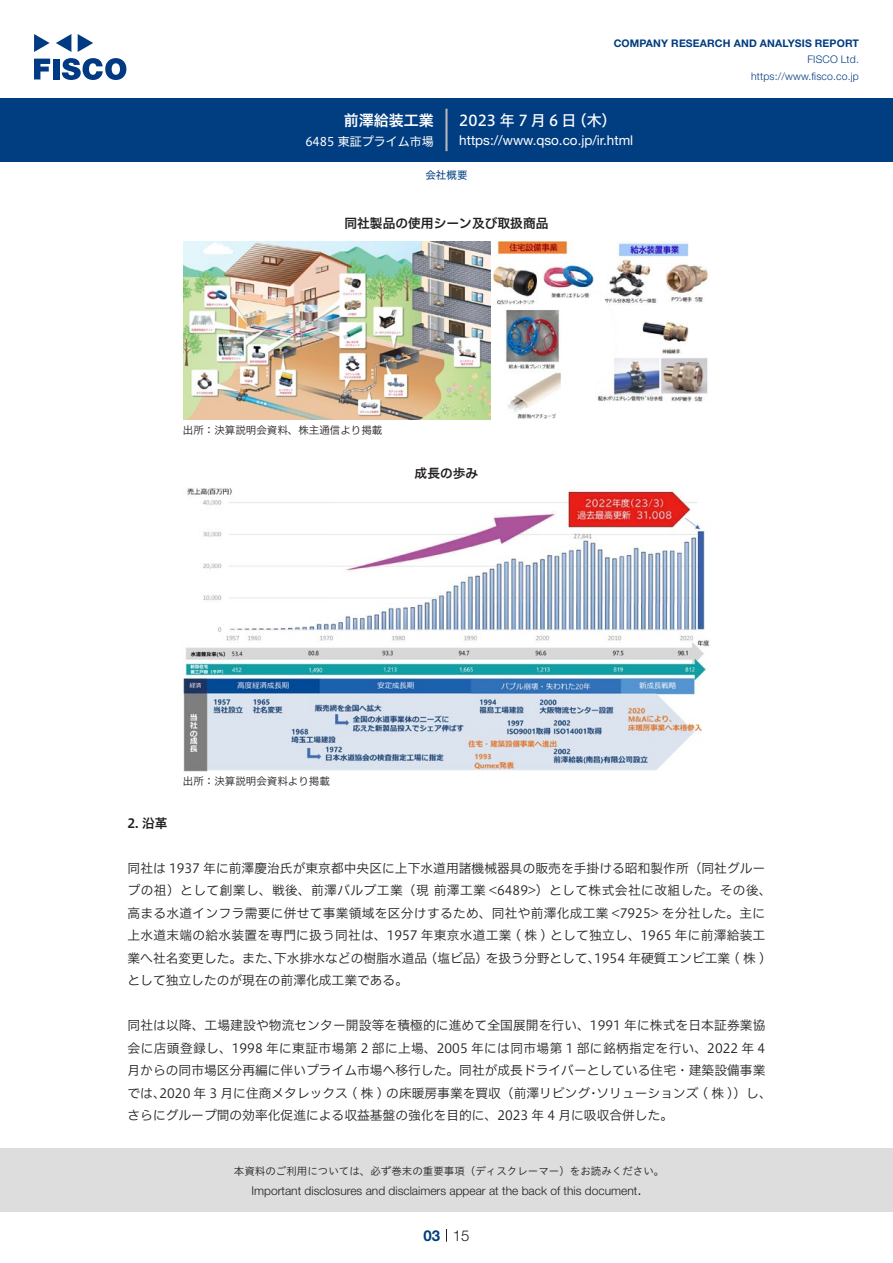
<style>
.page{position:relative;width:893px;height:1263px;background:#fff}
.page>*{position:absolute;margin:0;border:0;box-sizing:border-box;transform-origin:0 0}
.t1{font:15px "Hiragino UD Sans F Std N W5";letter-spacing:.215em;color:#fff}
.t2{font:15px "Hiragino UD Sans F Std N W6";color:#fff}
.t3{font:300 15px "Helvetica Neue LT Std";color:#231f20}
.t4{font:700 15px "Helvetica Neue LT Std";color:#003d81}
.t5{font:13.5px "Helvetica Neue LT Std";color:#fff}
.t6{font:12.75px/22.5px "Hiragino UD Sans F Std N W3";color:#231f20}
.t7{font:12.75px "Hiragino UD Sans F Std N W3";letter-spacing:.02em;color:#231f20}
.t8{font:12.75px "Hiragino UD Sans F Std N W3";letter-spacing:.03em;color:#231f20}
.t9{font:12.75px "Hiragino UD Sans F Std N W3";letter-spacing:.035em;color:#231f20}
.t10{font:12.75px "Hiragino UD Sans F Std N W6";color:#231f20}
.t11{font:300 12px "Helvetica Neue LT Std";color:#231f20}
.t12{font:12px "Hiragino UD Sans F Std N W4";color:#fff}
.t13{font:10.5px "Hiragino UD Sans Std W3";color:#231f20}
.t14{font:10.5px "Hiragino UD Sans F Std N W3";color:#231f20}
.t15{font:700 10.5px "Helvetica Neue LT Std";letter-spacing:.015em;color:#003d81}
.t16{font:300 10.5px/16.5px "Helvetica Neue LT Std";letter-spacing:.015em;color:#003d81;text-align:right}
.t17{font:10.5px "Hiragino UD Sans F Std N W4";color:#003d81}
</style>
<div class="page">
<div style="left:0;top:1148px;width:893px;height:64px;background:#ddd"></div>
<svg style="left:34px;top:59px;width:16px;height:20px"></svg>
<div style="left:53px;top:59px;width:6px;height:20px;background:#003a83"></div>
<svg style="left:62px;top:58px;width:64px;height:22px"></svg>
<svg style="left:34px;top:34px;width:16px;height:18px"></svg>
<svg style="left:78px;top:34px;width:15px;height:18px"></svg>
<svg style="left:56px;top:34px;width:15px;height:18px"></svg>
<div style="left:0;top:98px;width:893px;height:64px;background:#003d81"></div>
<hr style="left:445px;top:109px;width:3px;height:42px;background:#b5b5b6">
<svg style="left:446px;top:1229px;width:1px;height:13px"></svg>
<img style="left:492px;top:241px;width:102px;height:178px">
<img style="left:599px;top:241px;width:110px;height:161px">
<div style="left:581px;top:299px;width:34px;height:83px;background:#fff;border-radius:50%"></div>
<svg style="left:561px;top:396px;width:45px;height:23px"></svg>
<div style="left:581px;top:293px;width:31px;height:89px;background:#fff;border-radius:50%"></div>
<div style="left:572px;top:302px;width:28px;height:96px;background:#fff;border-radius:50%"></div>
<img style="left:184px;top:241px;width:306px;height:179px">
<img style="left:183px;top:488px;width:527px;height:283px">
<p class="t2" style="left:344px;top:109px;width:92px">前澤給装工業</p>
<p class="t12" style="left:305px;top:132px;width:130px">6485 東証プライム市場</p>
<p class="t15" style="left:614px;top:37px;width:247px">COMPANY RESEARCH AND ANALYSIS REPORT</p>
<p class="t16" style="left:751px;top:51px;width:109px">FISCO Ltd. https://www.fisco.co j p.</p>
<p class="t1" style="left:459px;top:109px;width:119px">2023年7月6日</p>
<p class="t1" style="left:572px;top:109px;width:46px">（木(</p>
<p class="t5" style="left:459px;top:132px;width:175px">https://www.qso.co j p. .i r/ html</p>
<p class="t17" style="left:425px;top:167px;width:43px">会社概要</p>
<p class="t10" style="left:344px;top:214px;width:206px">同社製品の使用シーン及び取扱商品</p>
<p class="t14" style="left:183px;top:423px;width:201px">出所：決算説明会資料、株主通信より掲載</p>
<p class="t10" style="left:415px;top:463px;width:65px">成長の歩み</p>
<p class="t14" style="left:183px;top:773px;width:148px">出所：決算説明会資料より掲載</p>
<p class="t10" style="left:128px;top:813px;width:42px">2. 沿革</p>
<p class="t6" style="left:128px;top:856px;width:639px">同社は 1937 年に前澤慶治氏が東京都中央区に上下水道用諸機械器具の販売を手掛ける昭和製作所（同社グルー</p>
<p class="t9" style="left:128px;top:881px;width:646px">プの祖）として創業し、戦後、前澤バルブ工業（現前澤工業 &lt;6489&gt;）として株式会社に改組した。その後、</p>
<p class="t7" style="left:128px;top:903px;width:639px">高まる水道インフラ需要に併せて事業領域を区分けするため、同社や前澤化成工業 &lt;7925&gt; を分社した。主に</p>
<p class="t7" style="left:128px;top:926px;width:639px">上水道末端の給水装置を専門に扱う同社は、1957 年東京水道工業 ( 株 ) として独立し、1965 年に前澤給装工</p>
<p class="t6" style="left:594px;top:946px;width:173px">1954 年硬質エンビ工業 ( 株 (</p>
<p class="t6" style="left:425px;top:946px;width:65px">（塩ビ品）</p>
<p class="t6" style="left:274px;top:946px;width:154px">下水排水などの樹脂水道品</p>
<p class="t6" style="left:128px;top:946px;width:282px">業へ社名変更した。また、<br>として独立したのが現在の前澤化成工業である。</p>
<p class="t6" style="left:128px;top:1013px;width:639px">同社は以降、工場建設や物流センター開設等を積極的に進めて全国展開を行い、1991 年に株式を日本証券業協</p>
<p class="t8" style="left:128px;top:1038px;width:639px">会に店頭登録し、1998 年に東証市場第 2 部に上場、2005 年には同市場第 1 部に銘柄指定を行い、2022 年 4</p>
<p class="t6" style="left:128px;top:1058px;width:639px">月からの同市場区分再編に伴いプライム市場へ移行した。同社が成長ドライバーとしている住宅・建築設備事業</p>
<p class="t6" style="left:597px;top:1081px;width:177px">ソリューションズ ( 株 )）し、</p>
<p class="t6" style="left:486px;top:946px;width:116px">を扱う分野として、</p>
<p class="t6" style="left:159px;top:1081px;width:432px">2020 年 3 月に住商メタレックス ( 株 ) の床暖房事業を買収（前澤リビング</p>
<p class="t6" style="left:128px;top:1081px;width:547px">では、<br>さらにグループ間の効率化促進による収益基盤の強化を目的に、2023 年 4 月に吸収合併した。</p>
<p class="t6" style="left:587px;top:1081px;width:14px">・</p>
<p class="t13" style="left:234px;top:1163px;width:432px">本資料のご利用については、必ず巻末の重要事項（ディスクレーマー）をお読みください。</p>
<p class="t3" style="left:637px;top:1180px;width:6px">.</p>
<p class="t11" style="left:251px;top:1183px;width:387px">Important disclosures and disclaimers appear at the back of this document</p>
<p class="t4" style="left:423px;top:1226px;width:18px">03</p>
<p class="t3" style="left:453px;top:1226px;width:18px">15</p>
</div>
